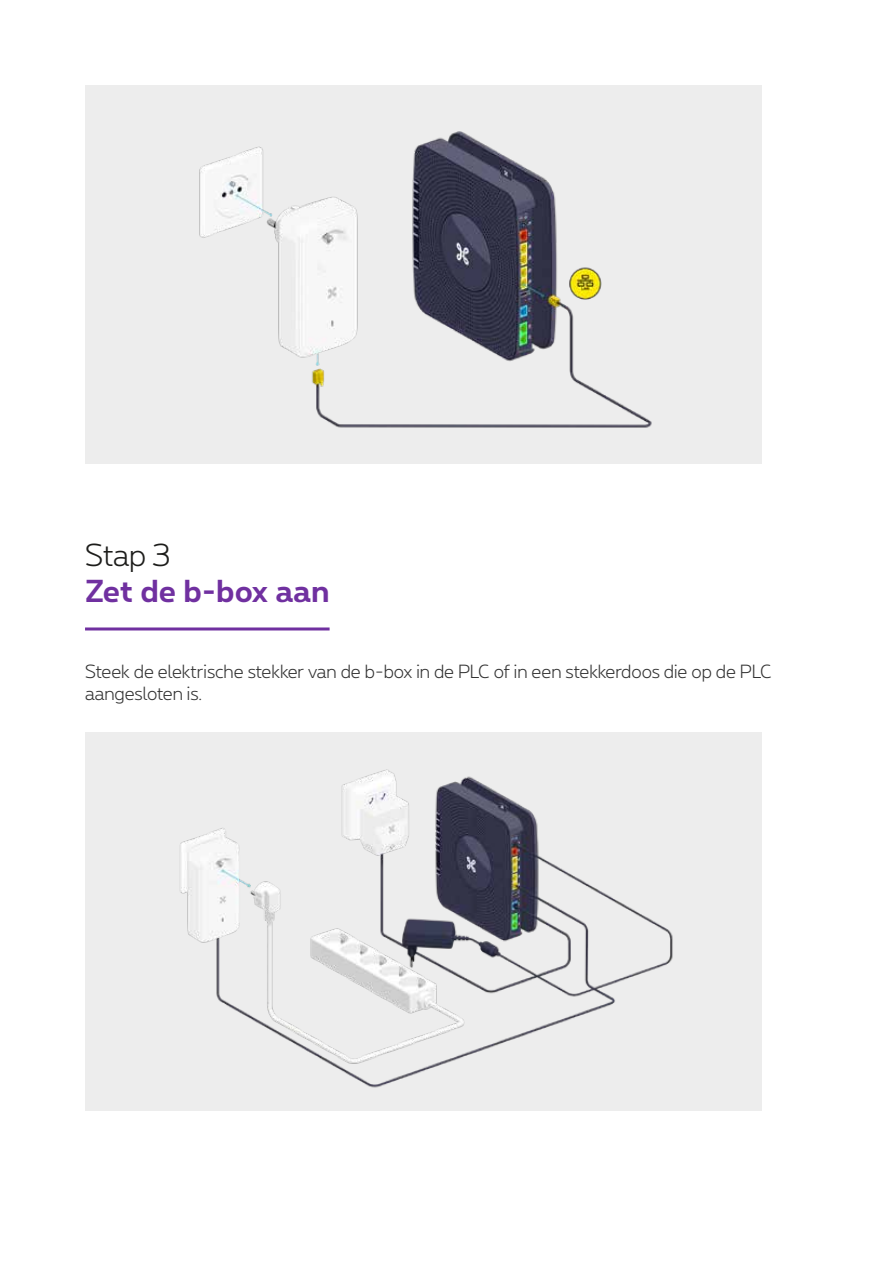
<style>
.page{position:relative;width:893px;height:1263px;background:#fff}
.page>*{position:absolute;margin:0;border:0;box-sizing:border-box;transform-origin:0 0}
.t1{font:700 30px "Proximus";color:#7030a0}
.t2{font:300 30px "Proximus";color:#1d1d1b}
.t3{font:300 18px/21.6px "Proximus";color:#333}
</style>
<div class="page">
<hr style="left:85px;top:627px;width:245px;height:3px;background:#7030a0">
<div style="left:85px;top:85px;width:676px;height:378px;background:#ededed"></div>
<img style="left:199px;top:131px;width:453px;height:297px">
<div style="left:85px;top:732px;width:676px;height:379px;background:#ededed"></div>
<img style="left:180px;top:769px;width:493px;height:319px">
<h1 class="t2" style="left:85px;top:534px;width:87px">Stap 3</h1>
<h1 class="t1" style="left:85px;top:569px;width:246px">Zet de b-box aan</h1>
<p class="t3" style="left:85px;top:660px;width:688px">Steek de elektrische stekker van de b-box in de PLC of in een stekkerdoos die op de PLC aangesloten is.</p>
</div>
